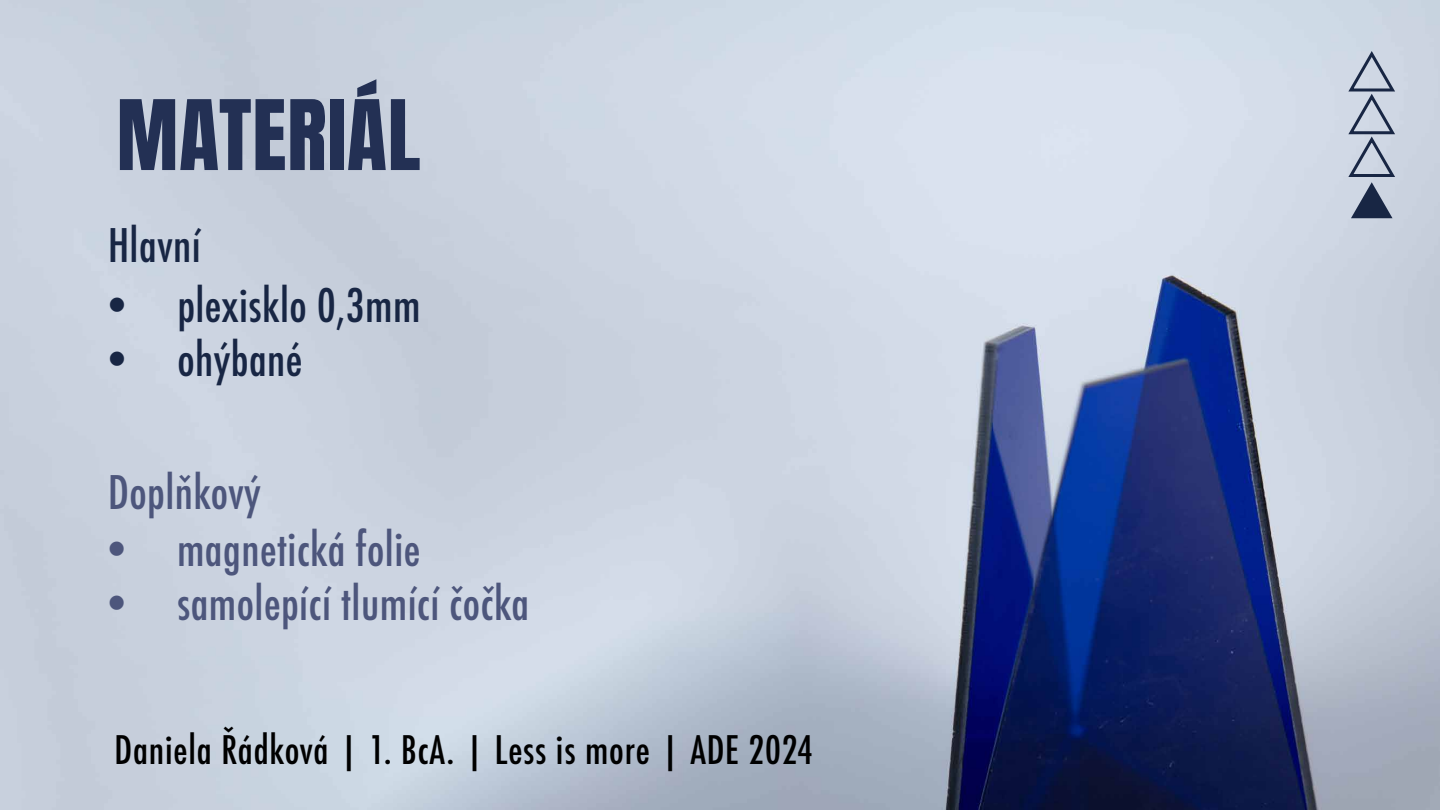
<style>
.page{position:relative;width:1440px;height:810px;background:#fff}
.page>*{position:absolute;margin:0;border:0;box-sizing:border-box;transform-origin:0 0}
.t1{font:82.5px "Anton";letter-spacing:.01em;color:#233054}
.t2{font:500 condensed 45px "Futura";letter-spacing:.01em;color:#4d567c}
.t3{font:500 condensed 45px "Futura";letter-spacing:.01em;color:#182644}
.t4{font:500 condensed 38.25px "Futura";letter-spacing:.02em;color:#000}
</style>
<div class="page">
<img style="left:0;top:0;width:1440px;height:810px">
<svg style="left:1346px;top:50px;width:52px;height:168px;background:#a7b1c1"></svg>
<h1 class="t1" style="left:117px;top:93px;width:305px">MATERIÁL</h1>
<p class="t3" style="left:108px;top:217px;width:94px">Hlavní</p>
<p class="t3" style="left:100px;top:277px;width:322px">• plexisklo 0,3mm</p>
<p class="t3" style="left:100px;top:331px;width:204px">• ohýbané</p>
<p class="t2" style="left:108px;top:464px;width:154px">Doplňkový</p>
<p class="t2" style="left:100px;top:520px;width:322px">• magnetická folie</p>
<p class="t2" style="left:100px;top:574px;width:431px">• samolepící tlumící čočka</p>
<p class="t4" style="left:115px;top:726px;width:700px">Daniela Řádková | 1. BcA. | Less is more | ADE 2024</p>
</div>
